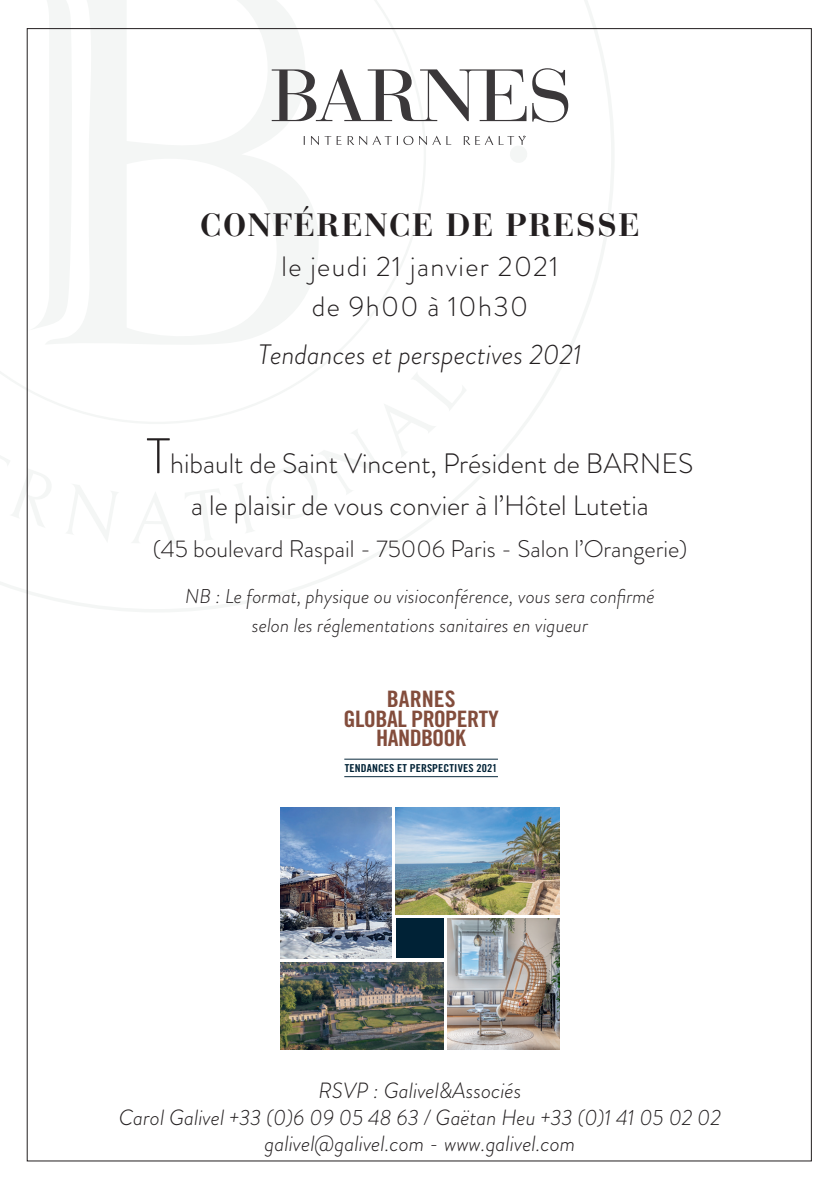
<style>
.page{position:relative;width:840px;height:1191px;background:#fff}
.page>*{position:absolute;margin:0;border:0;box-sizing:border-box;transform-origin:0 0}
.t1{font:700 32px "Bauer Bodoni Std";letter-spacing:.05em;color:#231f20}
.t2{font:300 28px "Brandon Grotesque";color:#231f20}
.t3{font:300 28px "Brandon Grotesque";letter-spacing:.05em;color:#231f20}
.t4{font:italic 300 28px "Brandon Grotesque";color:#231f20}
.t5{font:300 24px "Brandon Grotesque";color:#231f20}
.t6{font:22.6px/19.4px "Trade Gothic LT Std Bd Cn 20";letter-spacing:-.02em;color:#834d3c;text-align:center;scale:1.07 1}
.t7{font:italic 300 22px "Brandon Grotesque";color:#231f20}
.t8{font:italic 300 20px "Brandon Grotesque";color:#231f20}
.t9{font:11px "Trade Gothic LT Std Bd Cn 20";letter-spacing:.01em;color:#002236;scale:1.07 1}
.s1{font-size:50px}
</style>
<div class="page">
<svg style="left:0;top:0;width:614px;height:612px"></svg>
<svg style="left:0;top:0;width:426px;height:424px"></svg>
<svg style="left:27px;top:0;width:17px;height:331px"></svg>
<svg style="left:44px;top:0;width:279px;height:348px"></svg>
<svg style="left:0;top:448px;width:53px;height:80px"></svg>
<svg style="left:65px;top:483px;width:54px;height:60px"></svg>
<svg style="left:130px;top:488px;width:91px;height:56px"></svg>
<svg style="left:232px;top:482px;width:24px;height:51px"></svg>
<svg style="left:262px;top:371px;width:204px;height:151px"></svg>
<svg style="left:271px;top:69px;width:255px;height:52px"></svg>
<svg style="left:532px;top:68px;width:36px;height:54px"></svg>
<svg style="left:403px;top:136px;width:10px;height:9px"></svg>
<svg style="left:311px;top:136px;width:30px;height:9px"></svg>
<svg style="left:419px;top:136px;width:32px;height:9px"></svg>
<svg style="left:347px;top:136px;width:50px;height:9px"></svg>
<svg style="left:463px;top:136px;width:65px;height:28px"></svg>
<hr style="left:344px;top:759px;width:153px;height:1px;background:#002236">
<hr style="left:344px;top:776px;width:153px;height:1px;background:#002236">
<img style="left:280px;top:807px;width:111px;height:151px">
<div style="left:395px;top:918px;width:48px;height:40px;background:#002236"></div>
<img style="left:395px;top:807px;width:164px;height:107px">
<img style="left:447px;top:918px;width:112px;height:132px">
<img style="left:280px;top:962px;width:163px;height:88px">
<p class="t1" style="left:200px;top:206px;width:441px">CONFÉRENCE DE PRESSE</p>
<p class="t3" style="left:281px;top:247px;width:278px">le jeudi 21 janvier 2021</p>
<p class="t3" style="left:312px;top:287px;width:218px">de 9h00 à 10h30</p>
<p class="t4" style="left:258px;top:336px;width:324px">Tendances et perspectives 2021</p>
<p class="t2" style="left:146px;top:444px;width:548px"><span class="s1">T</span>hibault de Saint Vincent, Président de BARNES</p>
<p class="t2" style="left:191px;top:486px;width:459px">a le plaisir de vous convier à l’Hôtel Lutetia</p>
<p class="t5" style="left:153px;top:532px;width:536px">(45 boulevard Raspail - 75006 Paris - Salon l’Orangerie)</p>
<p class="t8" style="left:185px;top:583px;width:471px">NB : Le format, physique ou visioconférence, vous sera confirmé</p>
<p class="t8" style="left:252px;top:612px;width:337px">selon les réglementations sanitaires en vigueur</p>
<p class="t6" style="left:343px;top:689px;width:147px">BARNES<br>GLOBAL PROPERTY<br>HANDBOOK</p>
<p class="t9" style="left:344px;top:761px;width:144px">TENDANCES ET PERSPECTIVES 2021</p>
<p class="t7" style="left:318px;top:1075px;width:204px">RSVP : Galivel&amp;Associés</p>
<p class="t7" style="left:119px;top:1102px;width:603px">Carol Galivel +33 (0)6 09 05 48 63 / Gaëtan Heu +33 (0)1 41 05 02 02</p>
<p class="t7" style="left:264px;top:1128px;width:312px">galivel@galivel.com - www.galivel.com</p>
</div>
